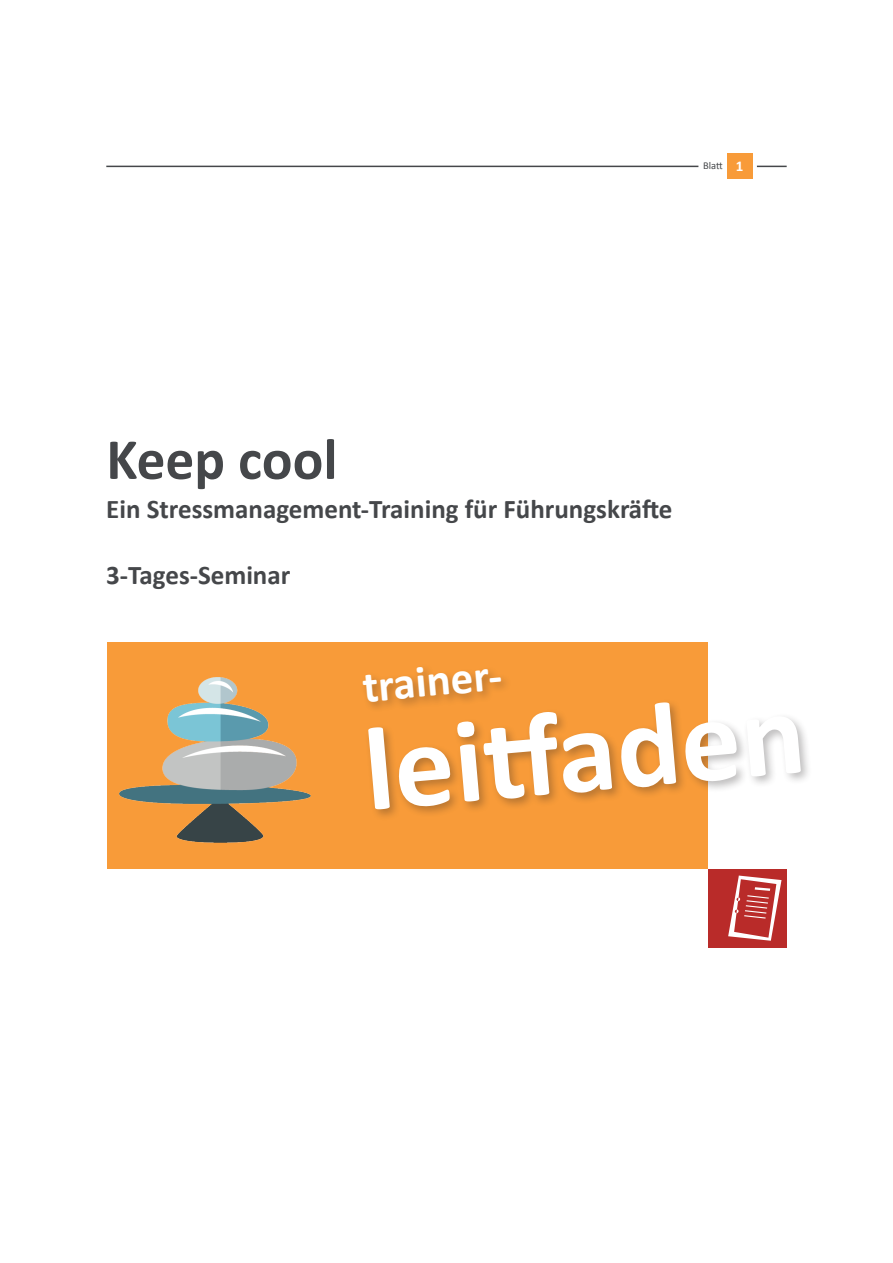
<style>
.page{position:relative;width:893px;height:1263px;background:#fff}
.page>*{position:absolute;margin:0;border:0;box-sizing:border-box;transform-origin:0 0}
.t1{font:700 120px "Calibri";color:#fff}
.t2{font:700 58.5px "Calibri";color:#45474a}
.t3{font:700 45px "Calibri";color:#fff}
.t4{font:700 27px "Calibri";color:#45474a}
.t5{font:10.5px "Calibri";color:#45474a}
.s1{font-weight:700;font-size:15px;color:#fff}
</style>
<div class="page">
<hr style="left:106px;top:166px;width:592px;height:1px;background:#45474a">
<div style="left:727px;top:154px;width:25px;height:25px;background:#f89b39"></div>
<hr style="left:757px;top:166px;width:30px;height:1px;background:#45474a">
<div style="left:107px;top:642px;width:601px;height:227px;background:#f89b39"></div>
<div style="left:708px;top:869px;width:79px;height:78px;background:#b92b29"></div>
<div style="left:359px;top:663px;width:454px;height:158px;background:#231f20;opacity:.3"></div>
<svg style="left:728px;top:875px;width:53px;height:66px"></svg>
<img style="left:119px;top:678px;width:191px;height:164px">
<p class="t5" style="left:703px;top:159px;width:42px">Blatt <span class="s1">1</span></p>
<h2 class="t2" style="left:106px;top:418px;width:233px">Keep cool</h2>
<p class="t4" style="left:106px;top:490px;width:568px">Ein Stressmanagement-Training für Führungskräfte</p>
<p class="t4" style="left:106px;top:556px;width:186px">3-Tages-Seminar</p>
<h3 class="t3" style="left:360px;top:655px;width:150px;rotate:-5deg">trainer-</h3>
<h1 class="t1" style="left:357px;top:686px;width:443px;rotate:-5deg">leitf aden</h1>
</div>
